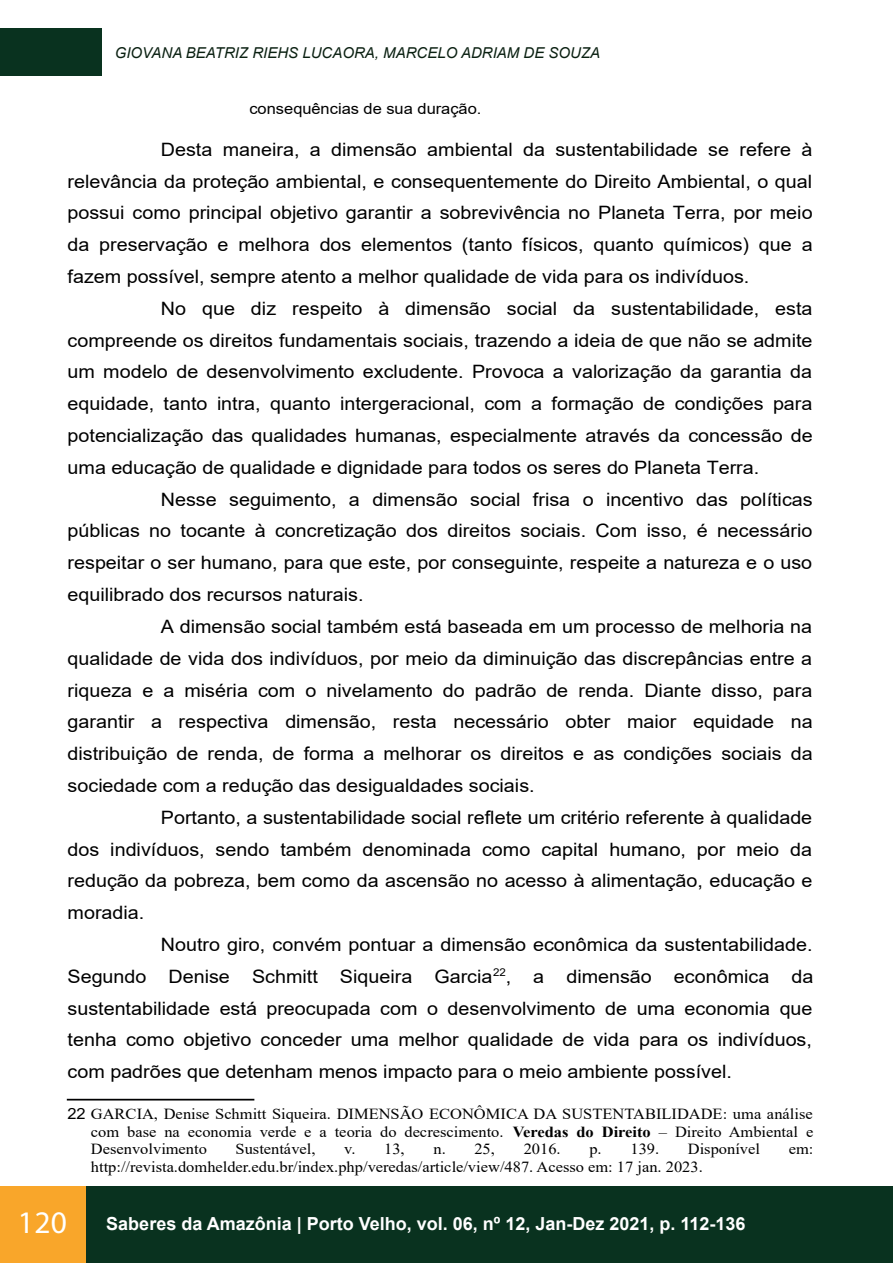
<style>
.page{position:relative;width:893px;height:1263px;background:#fff}
.page>*{position:absolute;margin:0;border:0;box-sizing:border-box;transform-origin:0 0}
.t1{font:18.45px "Arial";color:#000001;scale:1.07 1}
.t2{font:700 18px "Arial";color:#fff}
.t3{font:15.3px/17.7px "Times New Roman";color:#000001;text-align:justify;scale:1.07 1}
.t4{font:15.3px "Arial";color:#000001;scale:1.07 1}
.t5{font:italic 15px "Arial";color:#0a2011}
.s1{font-family:"Arial"}
.s2{font-weight:700}
.s3{font-family:"Myriad Pro";font-weight:400;font-size:31.5px}
</style>
<div class="page">
<div style="left:0;top:28px;width:101px;height:48px;background:#09321f"></div>
<div style="left:0;top:1186px;width:893px;height:77px;background:#09321f"></div>
<div style="left:0;top:1186px;width:85px;height:77px;background:#f9a62a"></div>
<div style="left:67px;top:1099px;width:187px;height:1px;border:1px solid #000001"></div>
<p class="t5" style="left:115px;top:43px;width:487px">GIOVANA BEATRIZ RIEHS LUCAORA, MARCELO ADRIAM DE SOUZA</p>
<p class="t4" style="left:249px;top:100px;width:218px">consequências de sua duração.</p>
<p class="t1" style="left:161px;top:139px;width:610px">Desta maneira, a dimensão ambiental da sustentabilidade se refere à</p>
<p class="t1" style="left:68px;top:171px;width:697px">relevância da proteção ambiental, e consequentemente do Direito Ambiental, o qual</p>
<p class="t1" style="left:68px;top:203px;width:698px">possui como principal objetivo garantir a sobrevivência no Planeta Terra, por meio</p>
<p class="t1" style="left:68px;top:235px;width:698px">da preservação e melhora dos elementos (tanto físicos, quanto químicos) que a</p>
<p class="t1" style="left:68px;top:266px;width:639px">fazem possível, sempre atento a melhor qualidade de vida para os indivíduos.</p>
<p class="t1" style="left:161px;top:298px;width:610px">No que diz respeito à dimensão social da sustentabilidade, esta</p>
<p class="t1" style="left:68px;top:330px;width:698px">compreende os direitos fundamentais sociais, trazendo a ideia de que não se admite</p>
<p class="t1" style="left:68px;top:362px;width:697px">um modelo de desenvolvimento excludente. Provoca a valorização da garantia da</p>
<p class="t1" style="left:68px;top:394px;width:698px">equidade, tanto intra, quanto intergeracional, com a formação de condições para</p>
<p class="t1" style="left:68px;top:425px;width:698px">potencialização das qualidades humanas, especialmente através da concessão de</p>
<p class="t1" style="left:68px;top:457px;width:648px">uma educação de qualidade e dignidade para todos os seres do Planeta Terra.</p>
<p class="t1" style="left:161px;top:489px;width:611px">Nesse seguimento, a dimensão social frisa o incentivo das políticas</p>
<p class="t1" style="left:68px;top:521px;width:697px">públicas no tocante à concretização dos direitos sociais. Com isso, é necessário</p>
<p class="t1" style="left:68px;top:553px;width:697px">respeitar o ser humano, para que este, por conseguinte, respeite a natureza e o uso</p>
<p class="t1" style="left:68px;top:584px;width:278px">equilibrado dos recursos naturais.</p>
<p class="t1" style="left:161px;top:616px;width:610px">A dimensão social também está baseada em um processo de melhoria na</p>
<p class="t1" style="left:68px;top:648px;width:697px">qualidade de vida dos indivíduos, por meio da diminuição das discrepâncias entre a</p>
<p class="t1" style="left:68px;top:680px;width:698px">riqueza e a miséria com o nivelamento do padrão de renda. Diante disso, para</p>
<p class="t1" style="left:68px;top:712px;width:698px">garantir a respectiva dimensão, resta necessário obter maior equidade na</p>
<p class="t1" style="left:68px;top:744px;width:698px">distribuição de renda, de forma a melhorar os direitos e as condições sociais da</p>
<p class="t1" style="left:68px;top:775px;width:438px">sociedade com a redução das desigualdades sociais.</p>
<p class="t1" style="left:161px;top:807px;width:610px">Portanto, a sustentabilidade social reflete um critério referente à qualidade</p>
<p class="t1" style="left:68px;top:839px;width:697px">dos indivíduos, sendo também denominada como capital humano, por meio da</p>
<p class="t1" style="left:68px;top:871px;width:698px">redução da pobreza, bem como da ascensão no acesso à alimentação, educação e</p>
<p class="t1" style="left:68px;top:903px;width:73px">moradia.</p>
<p class="t1" style="left:161px;top:934px;width:610px">Noutro giro, convém pontuar a dimensão econômica da sustentabilidade.</p>
<p class="t1" style="left:68px;top:966px;width:699px">Segundo Denise Schmitt Siqueira Garcia<sup>22</sup>, a dimensão econômica da</p>
<p class="t1" style="left:68px;top:998px;width:698px">sustentabilidade está preocupada com o desenvolvimento de uma economia que</p>
<p class="t1" style="left:68px;top:1030px;width:697px">tenha como objetivo conceder uma melhor qualidade de vida para os indivíduos,</p>
<p class="t1" style="left:68px;top:1062px;width:622px">com padrões que detenham menos impacto para o meio ambiente possível.</p>
<p class="t3" style="left:91px;top:1105px;width:677px;text-indent:-23px"><span class="s1">22</span> GARCIA, Denise Schmitt Siqueira. DIMENSÃO ECONÔMICA DA SUSTENTABILIDADE: uma análise com base na economia verde e a teoria do decrescimento. <span class="s2">Veredas do Direito</span> – Direito Ambiental e Desenvolvimento</p>
<p class="t3" style="left:236px;top:1140px;width:76px">Sustentável,</p>
<p class="t3" style="left:344px;top:1140px;width:58px">v. 13,</p>
<p class="t3" style="left:433px;top:1140px;width:59px">n. 25,</p>
<p class="t3" style="left:524px;top:1140px;width:36px">2016.</p>
<p class="t3" style="left:589px;top:1140px;width:67px">p. 139.</p>
<p class="t3" style="left:688px;top:1140px;width:69px">Disponível</p>
<p class="t3" style="left:789px;top:1140px;width:25px">em:</p>
<p class="t3" style="left:91px;top:1158px;width:573px">http://revista.domhelder.edu.br/index.php/veredas/article/view/487. Acesso em: 17 jan. 2023.</p>
<p class="t2" style="left:18px;top:1211px;width:729px"><span class="s3">120</span> Saberes da Amazônia | Porto Velho, vol. 06, nº 12, Jan-Dez 2021, p. 112-136</p>
</div>
